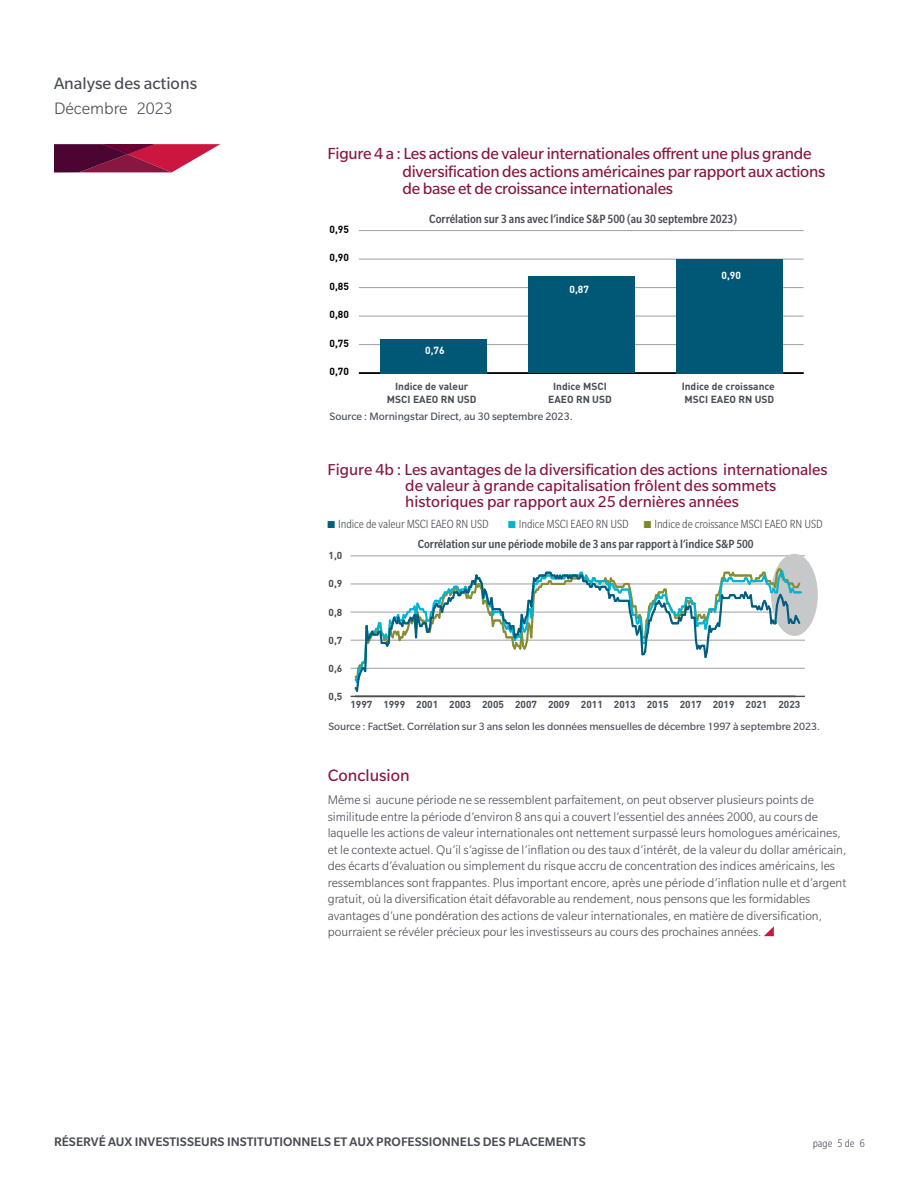
<style>
.page{position:relative;width:918px;height:1188px;background:#fff}
.page>*{position:absolute;margin:0;border:0;box-sizing:border-box;transform-origin:0 0}
.t1{font:18px "Slate Std";color:#474c55}
.t2{font:300 18px "Slate Std";color:#474c55}
.subhead{font:18px "Slate Std";color:#89163e}
.t3{font:17.55px/17.5px "Slate Std";letter-spacing:-.015em;color:#89163e}
.t4{font:17.25px/15.8px "Slate Std";color:#89163e}
.body_text{font:300 13.5px/16.5px "Slate Std";color:#474c55}
.t5{font:500 13.5px "Slate Std";color:#474c55}
.t6{font:500 condensed 13.05px "Slate Std";color:#474c55}
.t7{font:300 condensed 12.9px "Slate Std";letter-spacing:-.005em;color:#474c55}
.t8{font:500 condensed 12.9px "Slate Std";color:#474c55}
.t9{font:300 condensed 12px "Slate Std";color:#474c55}
.t10{font:11.7px "Slate Std";color:#474c55}
.t11{font:11.55px "Slate Std";color:#474c55}
.t12{font:700 10.2px/13px "DINOT";color:#474c55;text-align:center}
.t13{font:700 10.2px "DINOT";color:#000}
.t14{font:700 10.2px "DINOT";color:#fff}
.t15{font:700 10.05px "DINOT";color:#474c55}
.s1{color:#005f80}
.s2{color:#00b5d1}
.s3{color:#7e872a}
</style>
<div class="page">
<svg style="left:54px;top:144px;width:166px;height:29px;background:#9b365a"></svg>
<hr style="left:359px;top:372px;width:445px;height:2px;background:#000">
<hr style="left:359px;top:344px;width:445px;height:1px;background:#9d9fa2">
<hr style="left:359px;top:316px;width:445px;height:1px;background:#9d9fa2">
<hr style="left:359px;top:287px;width:445px;height:1px;background:#9d9fa2">
<hr style="left:359px;top:259px;width:445px;height:1px;background:#9d9fa2">
<hr style="left:359px;top:230px;width:445px;height:1px;background:#9d9fa2">
<div style="left:380px;top:339px;width:106px;height:34px;background:#005776"></div>
<div style="left:528px;top:276px;width:107px;height:97px;background:#005776"></div>
<div style="left:676px;top:259px;width:107px;height:114px;background:#005776"></div>
<hr style="left:351px;top:696px;width:454px;height:1px;background:#4d4d4f">
<hr style="left:351px;top:668px;width:454px;height:1px;background:#9d9fa2">
<hr style="left:351px;top:640px;width:454px;height:1px;background:#9d9fa2">
<hr style="left:351px;top:612px;width:453px;height:1px;background:#9d9fa2">
<hr style="left:351px;top:584px;width:453px;height:1px;background:#9d9fa2">
<hr style="left:351px;top:556px;width:454px;height:1px;background:#9d9fa2">
<div style="left:771px;top:554px;width:47px;height:82px;background:#c7c8ca;border-radius:50%"></div>
<svg style="left:353px;top:568px;width:449px;height:124px"></svg>
<svg style="left:764px;top:926px;width:10px;height:10px"></svg>
<h1 class="t1" style="left:54px;top:74px;width:145px">Analyse des actions</h1>
<h1 class="t2" style="left:54px;top:99px;width:120px">Décembre 2023</h1>
<p class="t3" style="left:403px;top:145px;width:424px;text-indent:-75px">Figure 4 a : Les actions de valeur internationales offrent une plus grande diversification des actions américaines par rapport aux actions de base et de croissance internationales</p>
<p class="t13" style="left:330px;top:222px;width:21px">0,95</p>
<p class="t13" style="left:330px;top:251px;width:21px">0,90</p>
<p class="t13" style="left:330px;top:279px;width:21px">0,85</p>
<p class="t13" style="left:330px;top:308px;width:21px">0,80</p>
<p class="t13" style="left:330px;top:336px;width:21px">0,75</p>
<p class="t13" style="left:330px;top:365px;width:21px">0,70</p>
<p class="t6" style="left:429px;top:212px;width:309px">Corrélation sur 3 ans avec l’indice S&amp;P 500 (au 30 septembre 2023)</p>
<p class="t14" style="left:425px;top:344px;width:21px">0,76</p>
<p class="t12" style="left:387px;top:379px;width:91px">Indice de valeur<br>MSCI EAEO RN USD</p>
<p class="t14" style="left:570px;top:283px;width:21px">0,87</p>
<p class="t12" style="left:548px;top:379px;width:65px">Indice MSCI<br>EAEO RN USD</p>
<p class="t14" style="left:722px;top:269px;width:21px">0,90</p>
<p class="t12" style="left:682px;top:379px;width:95px;text-align:left">Indice de croissance<br>MSCI EAEO RN USD</p>
<p class="t10" style="left:330px;top:410px;width:245px">Source : Morningstar Direct, au 30 septembre 2023.</p>
<p class="t4" style="left:405px;top:462px;width:424px;text-indent:-78px">Figure 4b : Les avantages de la diversification des actions internationales de valeur à grande capitalisation frôlent des sommets historiques par rapport aux 25 dernières années</p>
<p class="t7" style="left:328px;top:518px;width:163px"><span class="s1">■</span> Indice de valeur MSCI EAEO RN USD</p>
<p class="t7" style="left:508px;top:518px;width:316px"><span class="s2">■</span> Indice MSCI EAEO RN USD <span class="s3">■</span> Indice de croissance MSCI EAEO RN USD</p>
<p class="t15" style="left:329px;top:549px;width:15px">1,0</p>
<p class="t15" style="left:329px;top:577px;width:15px">0,9</p>
<p class="t15" style="left:329px;top:605px;width:15px">0,8</p>
<p class="t15" style="left:329px;top:633px;width:15px">0,7</p>
<p class="t15" style="left:329px;top:662px;width:15px">0,6</p>
<p class="t15" style="left:329px;top:690px;width:15px">0,5</p>
<p class="t8" style="left:418px;top:537px;width:337px">Corrélation sur une période mobile de 3 ans par rapport à l’indice S&amp;P 500</p>
<p class="t15" style="left:350px;top:698px;width:451px">1997 1999 2001 2003 2005 2007 2009 2011 2013 2015 2017 2019 2021 2023</p>
<p class="t11" style="left:328px;top:721px;width:493px">Source : FactSet. Corrélation sur 3 ans selon les données mensuelles de décembre 1997 à septembre 2023.</p>
<p class="subhead" style="left:328px;top:766px;width:83px">Conclusion</p>
<p class="body_text" style="left:328px;top:792px;width:520px">Même si aucune période ne se ressemblent parfaitement, on peut observer plusieurs points de similitude entre la période d’environ 8 ans qui a couvert l’essentiel des années 2000, au cours de laquelle les actions de valeur internationales ont nettement surpassé leurs homologues américaines, et le contexte actuel. Qu’il s’agisse de l’inflation ou des taux d’intérêt, de la valeur du dollar américain, des écarts d’évaluation ou simplement du risque accru de concentration des indices américains, les ressemblances sont frappantes. Plus important encore, après une période d’inflation nulle et d’argent gratuit, où la diversification était défavorable au rendement, nous pensons que les formidables avantages d’une pondération des actions de valeur internationales, en matière de diversification, pourraient se révéler précieux pour les investisseurs au cours des prochaines années.</p>
<p class="t5" style="left:54px;top:1134px;width:533px">RÉSERVÉ AUX INVESTISSEURS INSTITUTIONNELS ET AUX PROFESSIONNELS DES PLACEMENTS</p>
<p class="t9" style="left:813px;top:1137px;width:54px">page 5 de 6</p>
</div>
